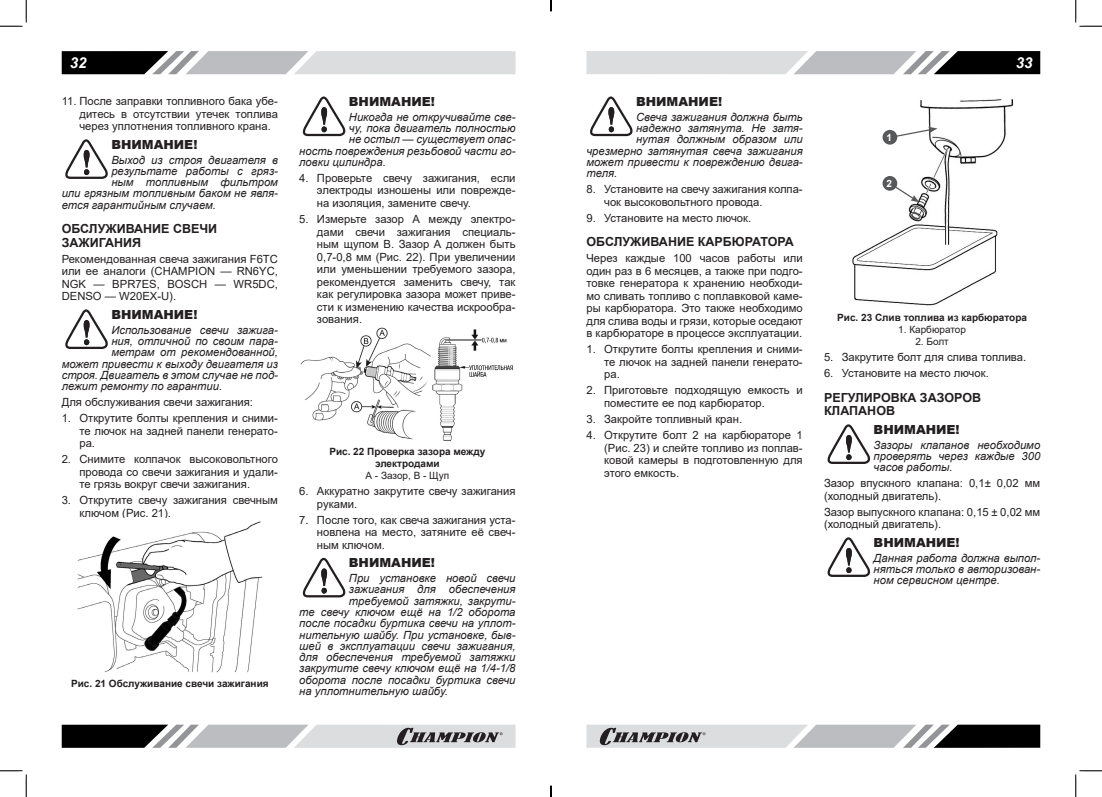
<style>
.page{position:relative;width:1102px;height:797px;background:#fff}
.page>*{position:absolute;margin:0;border:0;box-sizing:border-box;transform-origin:0 0}
.t1{font:italic 700 15px "Arial";color:#fff}
.Заголовок2{font:700 12.5px/13.8px "Arial";color:#231f20}
.ВНИМАНИЕ{font:900 12.5px "Arial";color:#231f20}
.Текст_список{font:11.25px/12.5px "Arial";color:#231f20;text-align:justify}
.ВНИМАНИЕ_ТЕКСТ{font:italic 11.25px/11.2px "Arial";color:#231f20;text-align:justify}
.Текст_основной{font:11.25px/12.5px "Arial";color:#231f20;text-align:justify}
.РИСУНОК{font:700 10px/12px "Arial";color:#231f20;text-align:center}
.РИСУНОК_список_по_центру{font:10px "Arial";color:#231f20}
.Цифры{font:700 10px "Arial";color:#fff}
</style>
<div class="page">
<svg style="left:62px;top:51px;width:453px;height:23px;background:#a7a8a9"></svg>
<svg style="left:586px;top:51px;width:454px;height:23px;background:#a7a8aa"></svg>
<svg style="left:62px;top:724px;width:453px;height:23px;background:#9e9ea0"></svg>
<svg style="left:586px;top:724px;width:454px;height:23px;background:#9e9fa0"></svg>
<svg style="left:65px;top:139px;width:43px;height:40px"></svg>
<svg style="left:65px;top:309px;width:43px;height:40px"></svg>
<img style="left:77px;top:521px;width:186px;height:152px">
<svg style="left:302px;top:96px;width:43px;height:40px"></svg>
<img style="left:300px;top:327px;width:213px;height:114px">
<svg style="left:302px;top:558px;width:43px;height:39px"></svg>
<svg style="left:590px;top:96px;width:42px;height:40px"></svg>
<img style="left:852px;top:99px;width:162px;height:207px">
<svg style="left:887px;top:127px;width:50px;height:12px"></svg>
<svg style="left:887px;top:181px;width:32px;height:21px"></svg>
<div style="left:882px;top:176px;width:15px;height:15px;background:#57585a;border-radius:50%"></div>
<div style="left:882px;top:130px;width:15px;height:15px;background:#57585a;border-radius:50%"></div>
<svg style="left:827px;top:424px;width:43px;height:40px"></svg>
<svg style="left:827px;top:537px;width:43px;height:40px"></svg>
<svg style="left:0;top:0;width:27px;height:27px"></svg>
<svg style="left:0;top:770px;width:27px;height:27px"></svg>
<svg style="left:1075px;top:0;width:26px;height:27px"></svg>
<svg style="left:1075px;top:770px;width:26px;height:27px"></svg>
<svg style="left:550px;top:785px;width:1px;height:12px"></svg>
<h1 class="t1" style="left:70px;top:53px;width:18px">32</h1>
<h1 class="t1" style="left:1015px;top:53px;width:18px">33</h1>
<p class="Текст_список" style="left:79px;top:95px;width:200px;text-indent:-18px">11. После заправки топливного бака убе&shy;дитесь в отсутствии утечек топлива через уплотнения топливного крана.</p>
<p class="ВНИМАНИЕ" style="left:111px;top:135px;width:88px">ВНИМАНИЕ!</p>
<p class="ВНИМАНИЕ_ТЕКСТ" style="left:111px;top:154px;width:168px">Выход из строя двигателя в</p>
<p class="ВНИМАНИЕ_ТЕКСТ" style="left:111px;top:165px;width:168px">результате работы с гряз-</p>
<p class="ВНИМАНИЕ_ТЕКСТ" style="left:111px;top:177px;width:168px">ным топливным фильтром</p>
<p class="ВНИМАНИЕ_ТЕКСТ" style="left:62px;top:188px;width:218px">или грязным топливным баком не явля-</p>
<p class="ВНИМАНИЕ_ТЕКСТ" style="left:62px;top:199px;width:156px">ется гарантийным случаем.</p>
<p class="Заголовок2" style="left:62px;top:222px;width:157px">ОБСЛУЖИВАНИЕ СВЕЧИ<br>ЗАЖИГАНИЯ</p>
<p class="Текст_основной" style="left:62px;top:253px;width:218px">Рекомендованная свеча зажигания F6TC или ее аналоги (CHAMPION — RN6YC, NGK — BPR7ES, BOSCH — WR5DC, DENSO — W20EX-U).</p>
<p class="ВНИМАНИЕ" style="left:111px;top:305px;width:88px">ВНИМАНИЕ!</p>
<p class="ВНИМАНИЕ_ТЕКСТ" style="left:111px;top:324px;width:168px">Использование свечи зажига-</p>
<p class="ВНИМАНИЕ_ТЕКСТ" style="left:111px;top:335px;width:168px">ния, отличной по своим пара-</p>
<p class="ВНИМАНИЕ_ТЕКСТ" style="left:111px;top:347px;width:168px">метрам от рекомендованной,</p>
<p class="ВНИМАНИЕ_ТЕКСТ" style="left:62px;top:358px;width:218px">может привести к выходу двигателя из</p>
<p class="ВНИМАНИЕ_ТЕКСТ" style="left:62px;top:369px;width:218px">строя. Двигатель в этом случае не под-</p>
<p class="ВНИМАНИЕ_ТЕКСТ" style="left:62px;top:380px;width:162px">лежит ремонту по гарантии.</p>
<p class="Текст_список" style="left:62px;top:396px;width:193px">Для обслуживания свечи зажигания:</p>
<p class="Текст_список" style="left:79px;top:412px;width:200px;text-indent:-18px">1. Открутите болты крепления и сними&shy;те лючок на задней панели генерато&shy;ра.</p>
<p class="Текст_список" style="left:79px;top:453px;width:200px;text-indent:-18px">2. Снимите колпачок высоковольтного провода со свечи зажигания и удали&shy;те грязь вокруг свечи зажигания.</p>
<p class="Текст_список" style="left:79px;top:494px;width:200px;text-indent:-18px">3. Открутите свечу зажигания свечным ключом (Рис. 21).</p>
<p class="ВНИМАНИЕ" style="left:349px;top:93px;width:88px">ВНИМАНИЕ!</p>
<p class="ВНИМАНИЕ_ТЕКСТ" style="left:349px;top:111px;width:168px">Никогда не откручивайте све-</p>
<p class="ВНИМАНИЕ_ТЕКСТ" style="left:349px;top:123px;width:168px">чу, пока двигатель полностью</p>
<p class="ВНИМАНИЕ_ТЕКСТ" style="left:349px;top:134px;width:168px">не остыл — существует опас-</p>
<p class="ВНИМАНИЕ_ТЕКСТ" style="left:299px;top:145px;width:218px">ность повреждения резьбовой части го-</p>
<p class="ВНИМАНИЕ_ТЕКСТ" style="left:299px;top:156px;width:88px">ловки цилиндра.</p>
<p class="Текст_список" style="left:317px;top:172px;width:200px;text-indent:-18px">4. Проверьте свечу зажигания, если электроды изношены или поврежде&shy;на изоляция, замените свечу.</p>
<p class="Текст_список" style="left:317px;top:213px;width:200px;text-indent:-18px">5. Измерьте зазор А между электро&shy;дами свечи зажигания специаль&shy;ным щупом В. Зазор А должен быть 0,7-0,8 мм (Рис. 22). При увеличении или уменьшении требуемого зазора, рекомендуется заменить свечу, так как регулировка зазора может приве&shy;сти к изменению качества искрообра&shy;зования.</p>
<p class="ВНИМАНИЕ" style="left:636px;top:93px;width:88px">ВНИМАНИЕ!</p>
<p class="ВНИМАНИЕ_ТЕКСТ" style="left:636px;top:111px;width:168px">Свеча зажигания должна быть</p>
<p class="ВНИМАНИЕ_ТЕКСТ" style="left:636px;top:123px;width:168px">надежно затянута. Не затя-</p>
<p class="ВНИМАНИЕ_ТЕКСТ" style="left:636px;top:134px;width:168px">нутая должным образом или</p>
<p class="ВНИМАНИЕ_ТЕКСТ" style="left:586px;top:145px;width:218px">чрезмерно затянутая свеча зажигания</p>
<p class="ВНИМАНИЕ_ТЕКСТ" style="left:586px;top:156px;width:218px">может привести к повреждению двига-</p>
<p class="ВНИМАНИЕ_ТЕКСТ" style="left:586px;top:168px;width:32px">теля.</p>
<p class="Текст_список" style="left:604px;top:183px;width:200px;text-indent:-18px">8. Установите на свечу зажигания колпа&shy;чок высоковольтного провода.</p>
<p class="Текст_список" style="left:586px;top:211px;width:166px">9. Установите на место лючок.</p>
<p class="Заголовок2" style="left:586px;top:235px;width:209px">ОБСЛУЖИВАНИЕ КАРБЮРАТОРА</p>
<p class="Текст_основной" style="left:586px;top:252px;width:218px">Через каждые 100 часов работы или один раз в 6 месяцев, а также при подго&shy;товке генератора к хранению необходи&shy;мо сливать топливо с поплавковой каме&shy;ры карбюратора. Это также необходимо для слива воды и грязи, которые оседают в карбюраторе в процессе эксплуатации.</p>
<p class="Текст_список" style="left:604px;top:343px;width:200px;text-indent:-18px">1. Открутите болты крепления и сними&shy;те лючок на задней панели генерато&shy;ра.</p>
<p class="Текст_список" style="left:604px;top:384px;width:200px;text-indent:-18px">2. Приготовьте подходящую емкость и поместите ее под карбюратор.</p>
<p class="Текст_список" style="left:586px;top:412px;width:157px">3. Закройте топливный кран.</p>
<p class="Текст_список" style="left:604px;top:429px;width:200px;text-indent:-18px">4. Открутите болт 2 на карбюраторе 1 (Рис. 23) и слейте топливо из поплав&shy;ковой камеры в подготовленную для этого емкость.</p>
<p class="Цифры" style="left:886px;top:130px;width:7px">1</p>
<p class="Цифры" style="left:886px;top:176px;width:7px">2</p>
<p class="РИСУНОК" style="left:837px;top:312px;width:191px">Рис. 23 Слив топлива из карбюратора</p>
<p class="РИСУНОК_список_по_центру" style="left:898px;top:323px;width:69px">1. Карбюратор</p>
<p class="РИСУНОК_список_по_центру" style="left:915px;top:335px;width:35px">2. Болт</p>
<p class="Текст_список" style="left:823px;top:351px;width:204px">5. Закрутите болт для слива топлива.</p>
<p class="Текст_список" style="left:823px;top:367px;width:166px">6. Установите на место лючок.</p>
<p class="Заголовок2" style="left:823px;top:390px;width:159px">РЕГУЛИРОВКА ЗАЗОРОВ<br>КЛАПАНОВ</p>
<p class="ВНИМАНИЕ" style="left:873px;top:420px;width:88px">ВНИМАНИЕ!</p>
<p class="ВНИМАНИЕ_ТЕКСТ" style="left:873px;top:439px;width:168px">Зазоры клапанов необходимо проверять через каждые 300 часов работы.</p>
<p class="Текст_основной" style="left:823px;top:477px;width:218px">Зазор впускного клапана: 0,1± 0,02 мм (холодный двигатель).</p>
<p class="Текст_основной" style="left:823px;top:505px;width:218px">Зазор выпускного клапана: 0,15 ± 0,02 мм (холодный двигатель).</p>
<p class="ВНИМАНИЕ" style="left:873px;top:533px;width:88px">ВНИМАНИЕ!</p>
<p class="ВНИМАНИЕ_ТЕКСТ" style="left:873px;top:552px;width:168px">Данная работа должна выпол&shy;няться только в авторизован&shy;ном сервисном центре.</p>
<p class="РИСУНОК" style="left:329px;top:446px;width:158px">Рис. 22 Проверка зазора между электродами</p>
<p class="РИСУНОК_список_по_центру" style="left:365px;top:469px;width:85px">А - Зазор, В - Щуп</p>
<p class="Текст_список" style="left:317px;top:485px;width:200px;text-indent:-18px">6. Аккуратно закрутите свечу зажигания руками.</p>
<p class="Текст_список" style="left:317px;top:513px;width:200px;text-indent:-18px">7. После того, как свеча зажигания уста&shy;новлена на место, затяните её свеч&shy;ным ключом.</p>
<p class="ВНИМАНИЕ" style="left:349px;top:554px;width:88px">ВНИМАНИЕ!</p>
<p class="ВНИМАНИЕ_ТЕКСТ" style="left:349px;top:573px;width:168px">При установке новой свечи</p>
<p class="ВНИМАНИЕ_ТЕКСТ" style="left:349px;top:584px;width:168px">зажигания для обеспечения</p>
<p class="ВНИМАНИЕ_ТЕКСТ" style="left:349px;top:595px;width:168px">требуемой затяжки, закрути-</p>
<p class="ВНИМАНИЕ_ТЕКСТ" style="left:299px;top:606px;width:218px">те свечу ключом ещё на 1/2 оборота</p>
<p class="ВНИМАНИЕ_ТЕКСТ" style="left:299px;top:618px;width:218px">после посадки буртика свечи на уплот-</p>
<p class="ВНИМАНИЕ_ТЕКСТ" style="left:299px;top:629px;width:218px">нительную шайбу. При установке, быв-</p>
<p class="ВНИМАНИЕ_ТЕКСТ" style="left:299px;top:640px;width:218px">шей в эксплуатации свечи зажигания,</p>
<p class="ВНИМАНИЕ_ТЕКСТ" style="left:299px;top:651px;width:218px">для обеспечения требуемой затяжки</p>
<p class="ВНИМАНИЕ_ТЕКСТ" style="left:299px;top:663px;width:218px">закрутите свечу ключом ещё на 1/4-1/8</p>
<p class="ВНИМАНИЕ_ТЕКСТ" style="left:299px;top:674px;width:218px">оборота после посадки буртика свечи</p>
<p class="ВНИМАНИЕ_ТЕКСТ" style="left:299px;top:685px;width:150px">на уплотнительную шайбу.</p>
<p class="РИСУНОК" style="left:71px;top:678px;width:199px">Рис. 21 Обслуживание свечи зажигания</p>
</div>
